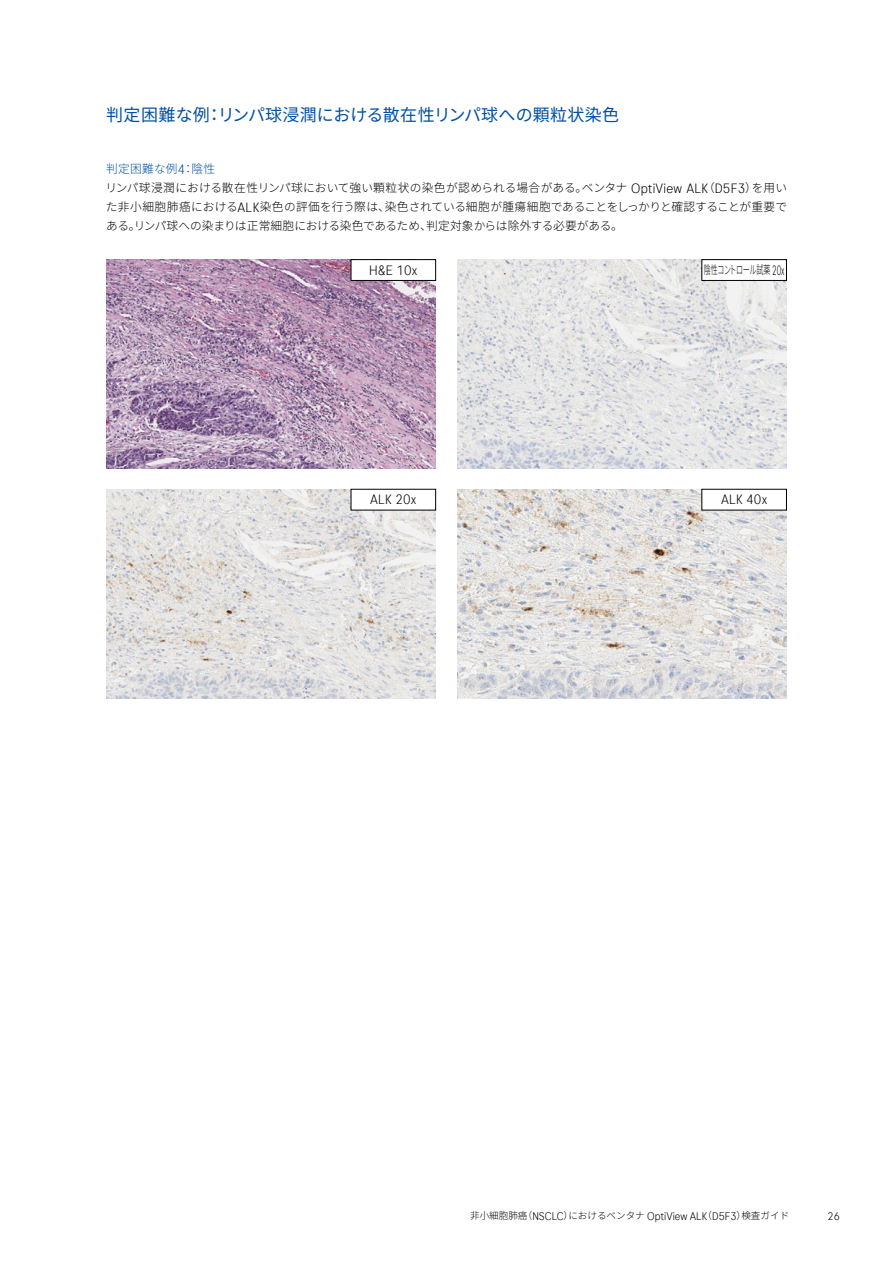
<style>
.page{position:relative;width:893px;height:1263px;background:#fff}
.page>*{position:absolute;margin:0;border:0;box-sizing:border-box;transform-origin:0 0}
.t1{font:16.95px "Noto Sans JP";letter-spacing:.015em;color:#004fa3}
.t2{font:300 13.5px "Roche Sans";letter-spacing:.015em;color:#000}
.t3{font:300 11.7px/19.2px "Noto Sans JP";color:#000}
.t4{font:300 11.7px "Noto Sans JP";letter-spacing:-.05em;color:#000;scale:.6 1}
.t5{font:300 9.6px "Noto Sans JP";color:#000}
.s1{color:#004fa3}
.s2{font-family:"Roche Sans";font-size:13.5px;color:#004fa3}
.s3{font-family:"Roche Sans";font-size:13.5px}
.s4{font-family:"Roche Sans";font-size:10.95px}
</style>
<div class="page">
<img style="left:106px;top:259px;width:330px;height:210px">
<div style="left:351px;top:260px;width:85px;height:20px;background:#fff"></div>
<div style="left:351px;top:259px;width:85px;height:22px;border:1px solid #000"></div>
<img style="left:106px;top:489px;width:330px;height:209px">
<div style="left:351px;top:489px;width:85px;height:21px;background:#fff"></div>
<img style="left:457px;top:259px;width:330px;height:210px">
<div style="left:702px;top:260px;width:84px;height:20px;background:#fff"></div>
<div style="left:702px;top:259px;width:85px;height:22px;border:1px solid #000"></div>
<img style="left:457px;top:489px;width:330px;height:209px">
<div style="left:702px;top:489px;width:84px;height:21px;background:#fff"></div>
<h1 class="t1" style="left:106px;top:106px;width:514px">判定困難な例：リンパ球浸潤における散在性リンパ球への顆粒状染色</h1>
<p class="t3" style="left:105px;top:159px;width:683px"><span class="s1">判定困難な例</span><span class="s2">4</span><span class="s1">：陰性<br></span>リンパ球浸潤における散在性リンパ球において強い顆粒状の染色が認められる場合がある。ベンタナ <span class="s3">OptiView ALK</span>（<span class="s3">D5F3</span>）を用いた非小細胞肺癌における<span class="s3">ALK</span>染色の評価を行う際は、染色されている細胞が腫瘍細胞であることをしっかりと確認することが重要である。リンパ球への染まりは正常細胞における染色であるため、判定対象からは除外する必要がある。</p>
<p class="t2" style="left:369px;top:261px;width:50px">H&amp;E 10x</p>
<p class="t4" style="left:704px;top:263px;width:136px">陰性コントロール試薬 <span class="s3">20x</span></p>
<p class="t2" style="left:370px;top:491px;width:48px">ALK 20x</p>
<p class="t2" style="left:721px;top:491px;width:48px">ALK 40x</p>
<p class="t5" style="left:470px;top:1210px;width:371px">非小細胞肺癌（<span class="s4">NSCLC</span>）におけるベンタナ <span class="s4">OptiView ALK</span>（<span class="s4">D5F3</span>）検査ガイド　　　　<span class="s4">26</span></p>
</div>
